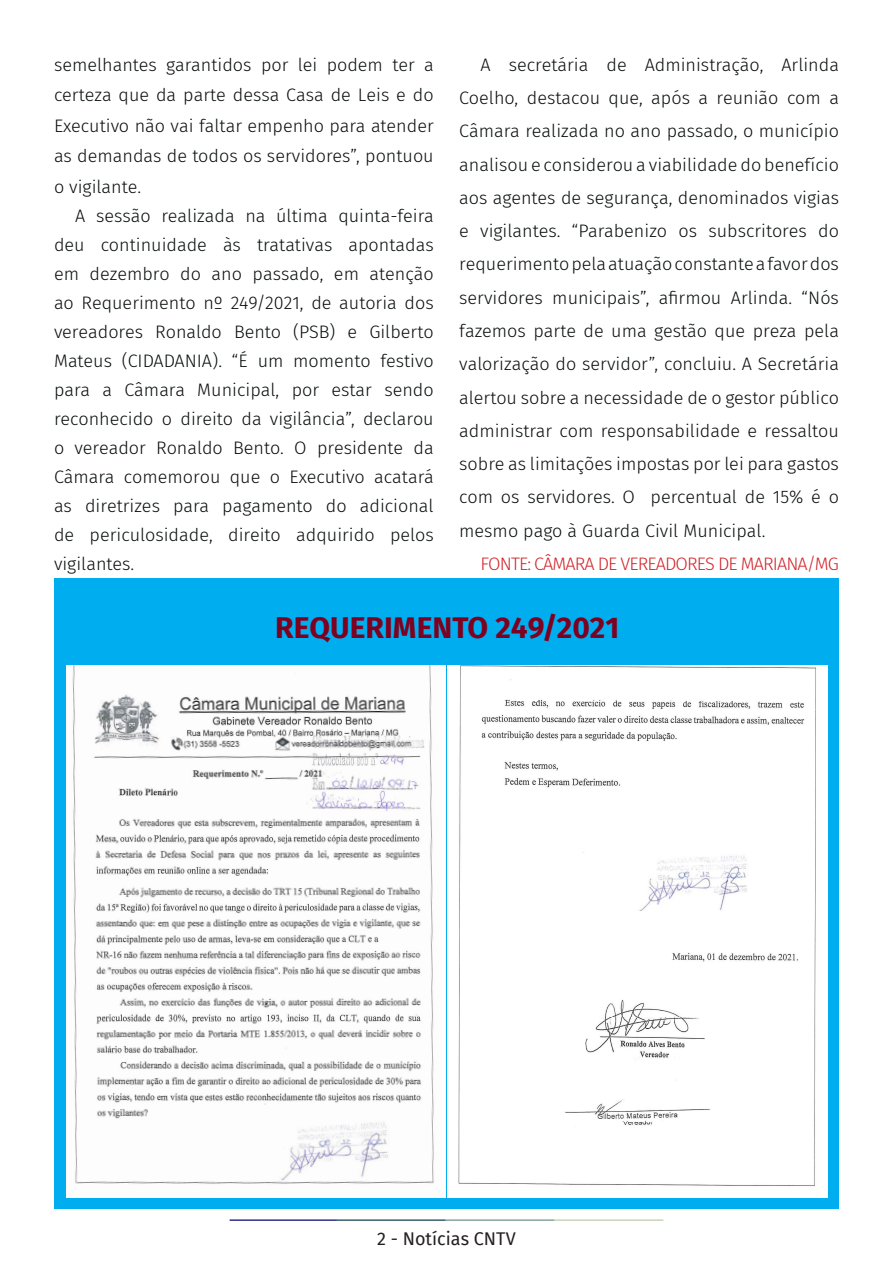
<style>
.page{position:relative;width:893px;height:1263px;background:#fff}
.page>*{position:absolute;margin:0;border:0;box-sizing:border-box;transform-origin:0 0}
.t1{font:700 30px "Fira Sans";color:#7e0220}
.t2{font:300 18px/33.3px "Fira Sans";color:#080d0b;text-align:justify}
.t3{font:300 18px "Fira Sans";letter-spacing:-.05em;color:#d1232a}
.t4{font:18px "Fira Sans";color:#231f20}
</style>
<div class="page">
<hr style="left:230px;top:1219px;width:107px;height:2px;background:#2f3088">
<hr style="left:337px;top:1219px;width:109px;height:2px;background:#3a5f6d">
<hr style="left:446px;top:1219px;width:109px;height:2px;background:#87a59a">
<hr style="left:555px;top:1219px;width:108px;height:2px;background:#c6d5b7">
<div style="left:54px;top:578px;width:785px;height:631px;background:#00aeef"></div>
<img style="left:67px;top:665px;width:378px;height:532px">
<img style="left:272px;top:1116px;width:124px;height:64px">
<div style="left:448px;top:665px;width:379px;height:532px;background:#fff"></div>
<img style="left:631px;top:849px;width:122px;height:61px">
<p class="t2" style="left:54px;top:49px;width:381px;line-height:30.5px">semelhantes garantidos por lei podem ter a certeza que da parte dessa Casa de Leis e do Executivo não vai faltar empenho para atender as demandas de todos os servidores”, pontuou o vigilante.</p>
<p class="t2" style="left:54px;top:201px;width:381px;line-height:29px;text-indent:21px">A sessão realizada na última quinta-feira deu continuidade às tratativas apontadas em dezembro do ano passado, em atenção ao Requerimento nº 249/2021, de autoria dos vereadores Ronaldo Bento (PSB) e Gilberto Mateus (CIDADANIA). “É um momento festivo para a Câmara Municipal, por estar sendo reconhecido o direito da vigilância”, declarou o vereador Ronaldo Bento. O presidente da Câmara comemorou que o Executivo acatará as diretrizes para pagamento do adicional de periculosidade, direito adquirido pelos vigilantes.</p>
<p class="t2" style="left:459px;top:48px;width:381px;text-indent:21px">A secretária de Administração, Arlinda Coelho, destacou que, após a reunião com a Câmara realizada no ano passado, o município analisou e considerou a viabilidade do benefício aos agentes de segurança, denominados vigias e vigilantes. “Parabenizo os subscritores do requerimento pela atuação constante a favor dos servidores municipais”, afirmou Arlinda. “Nós fazemos parte de uma gestão que preza pela valorização do servidor”, concluiu. A Secretária alertou sobre a necessidade de o gestor público administrar com responsabilidade e ressaltou sobre as limitações impostas por lei para gastos com os servidores. O percentual de 15% é o mesmo pago à Guarda Civil Municipal.</p>
<p class="t3" style="left:480px;top:551px;width:360px">FONTE: CÂMARA DE VEREADORES DE MARIANA/MG</p>
<p class="t1" style="left:275px;top:602px;width:346px">REQUERIMENTO 249/2021</p>
<p class="t4" style="left:377px;top:1225px;width:140px">2 - Notícias CNTV</p>
</div>
